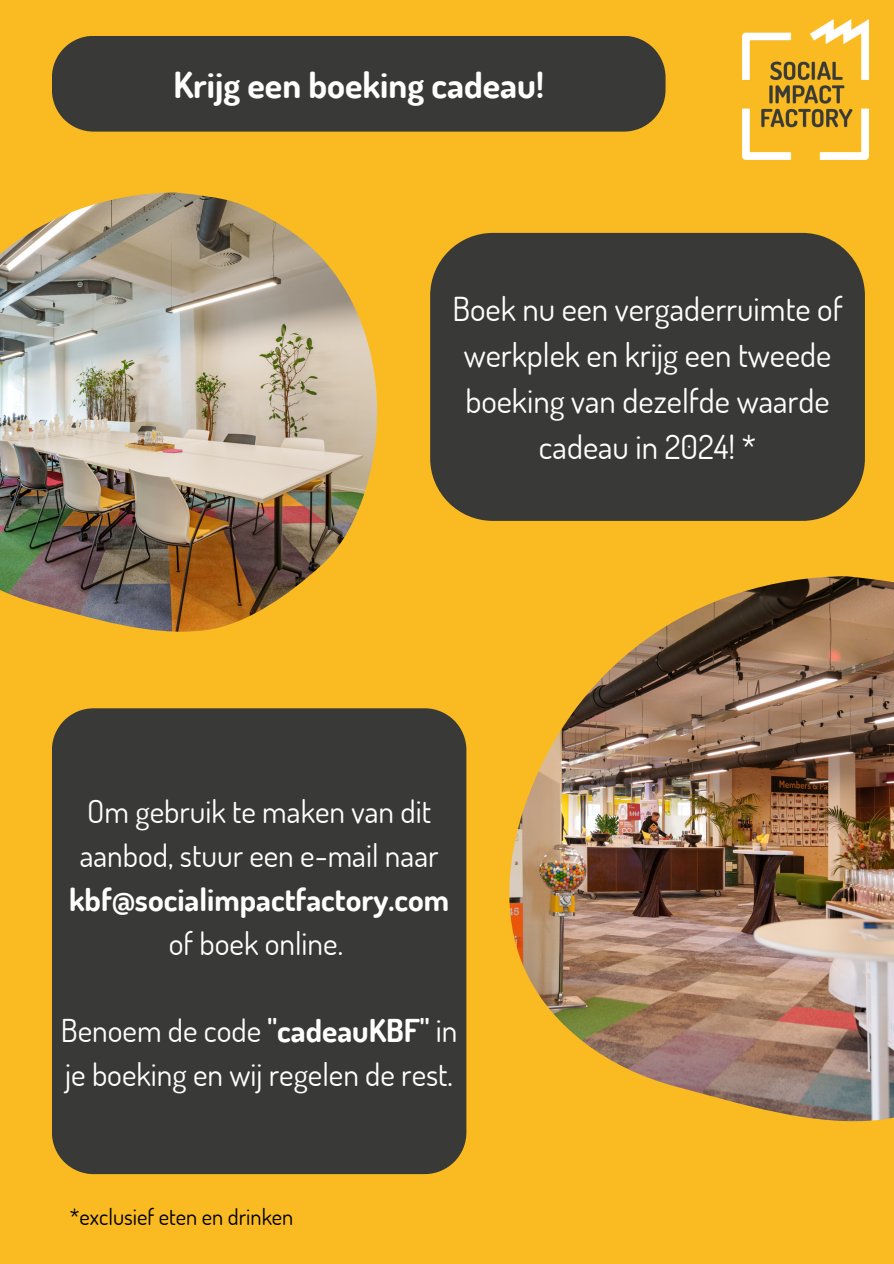
<style>
.page{position:relative;width:894px;height:1264px;background:#fff}
.page>*{position:absolute;margin:0;border:0;box-sizing:border-box;transform-origin:0 0}
.t1{font:700 36px "Dosis";color:#fff}
.t2{font:33px/46.2px "Dosis";color:#fff;text-align:center}
.t3{font:31.5px/43.8px "Dosis";color:#fff;text-align:center}
.t4{font:22.5px "Dosis";color:#000}
.s1{font-weight:700}
</style>
<div class="page">
<div style="left:0;top:0;width:893px;height:1263px;background:#fabb22"></div>
<img style="left:509px;top:576px;width:384px;height:545px">
<img style="left:0;top:192px;width:377px;height:439px">
<div style="left:52px;top:708px;width:414px;height:466px;background:#393a38"></div>
<div style="left:52px;top:36px;width:613px;height:96px;background:#393a38"></div>
<div style="left:430px;top:233px;width:434px;height:288px;background:#393a38;border-radius:63px"></div>
<img style="left:742px;top:20px;width:126px;height:139px">
<p class="t1" style="left:173px;top:61px;width:372px">Krijg een boeking cadeau!</p>
<h3 class="t2" style="left:452px;top:284px;width:392px">Boek nu een vergaderruimte of werkplek en krijg een tweede boeking van dezelfde waarde cadeau in 2024! *</h3>
<p class="t3" style="left:69px;top:788px;width:381px">Om gebruik te maken van dit aanbod, stuur een e-mail naar <span class="s1">kbf@socialimpactfactory.com </span>of boek online.</p>
<h2 class="t3" style="left:61px;top:1008px;width:398px;text-align:left">Benoem de code <span class="s1">''cadeauKBF''</span> in je boeking en wij regelen de rest.</h2>
<p class="t4" style="left:70px;top:1201px;width:225px">*exclusief eten en drinken</p>
</div>
